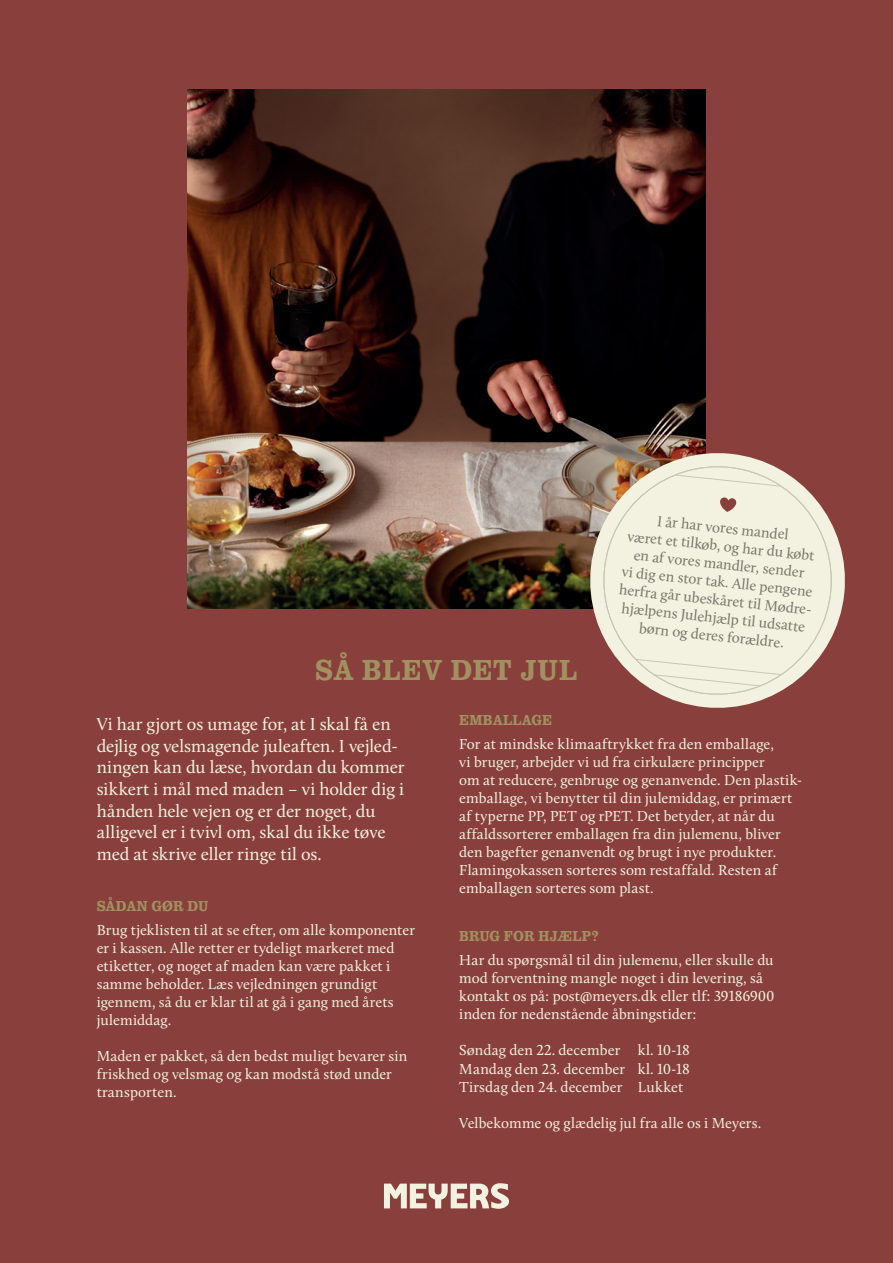
<style>
.page{position:relative;width:893px;height:1263px;background:#89403c}
.page>*{position:absolute;margin:0;border:0;box-sizing:border-box;transform-origin:0 0}
.t1{font:500 30px "Clarendon URW Ext Nar";letter-spacing:.03em;color:#a29160}
.t2{font:18px/21.6px "Calluna";letter-spacing:-.005em;color:#f3f1df}
.t3{font:15px/18px "Calluna";letter-spacing:.005em;color:#f3f1df}
.t4{font:15px/18px "Calluna";color:#77766b;text-align:center}
.t5{font:500 15px "Clarendon URW Ext Nar";letter-spacing:.01em;color:#a29160}
</style>
<div class="page">
<svg style="left:384px;top:1183px;width:125px;height:26px"></svg>
<img style="left:187px;top:89px;width:519px;height:519px">
<svg style="left:584px;top:446px;width:261px;height:262px"></svg>
<svg style="left:597px;top:461px;width:241px;height:240px;background:#e2d7c6"></svg>
<svg style="left:674px;top:474px;width:108px;height:13px"></svg>
<h1 class="t1" style="left:315px;top:652px;width:264px">SÅ BLEV DET JUL</h1>
<p class="t4" style="left:628px;top:508px;width:195px;rotate:6deg">I år har vores mandel<br>været et tilkøb, og har du købt en af vores mandler, sender<br>vi dig en stor tak. Alle pengene herfra går ubeskåret til Mødre&shy;hjælpens Julehjælp til udsatte børn og deres forældre.</p>
<p class="t2" style="left:97px;top:713px;width:309px">Vi har gjort os umage for, at I skal få en dejlig og velsmagende juleaften. I vejled&shy;ningen kan du læse, hvordan du kommer sikkert i mål med maden – vi holder dig i hånden hele vejen og er der noget, du alligevel er i tvivl om, skal du ikke tøve med at skrive eller ringe til os.</p>
<p class="t5" style="left:97px;top:897px;width:113px">SÅDAN GØR DU</p>
<p class="t3" style="left:97px;top:921px;width:320px">Brug tjeklisten til at se efter, om alle komponenter er i kassen. Alle retter er tydeligt markeret med etiketter, og noget af maden kan være pakket i samme beholder. Læs vejledningen grundigt igennem, så du er klar til at gå i gang med årets julemiddag.</p>
<p class="t3" style="left:97px;top:1047px;width:312px">Maden er pakket, så den bedst muligt bevarer sin friskhed og velsmag og kan modstå stød under transporten.</p>
<p class="t5" style="left:459px;top:711px;width:94px">EMBALLAGE</p>
<p class="t3" style="left:459px;top:735px;width:344px">For at mindske klimaaftrykket fra den emballage,<br>vi bruger, arbejder vi ud fra cirkulære principper<br>om at reducere, genbruge og genanvende. Den plastik&shy;emballage, vi benytter til din julemiddag, er primært af typerne PP, PET og rPET. Det betyder, at når du affaldssorterer emballagen fra din julemenu, bliver den bagefter genanvendt og brugt i nye produkter.<br>Flamingokassen sorteres som restaffald. Resten af emballagen sorteres som plast.</p>
<p class="t5" style="left:459px;top:927px;width:141px">BRUG FOR HJÆLP?</p>
<p class="t3" style="left:459px;top:951px;width:317px">Har du spørgsmål til din julemenu, eller skulle du mod forventning mangle noget i din levering, så kontakt os på: post@meyers.dk eller tlf: 39186900 inden for nedenstående åbningstider:</p>
<p class="t3" style="left:459px;top:1041px;width:232px;text-align:justify">Søndag den 22. december kl. 10-18<br>Mandag den 23. december kl. 10-18<br>Tirsdag den 24. december Lukket</p>
<p class="t3" style="left:459px;top:1113px;width:303px">Velbekomme og glædelig jul fra alle os i Meyers.</p>
</div>
